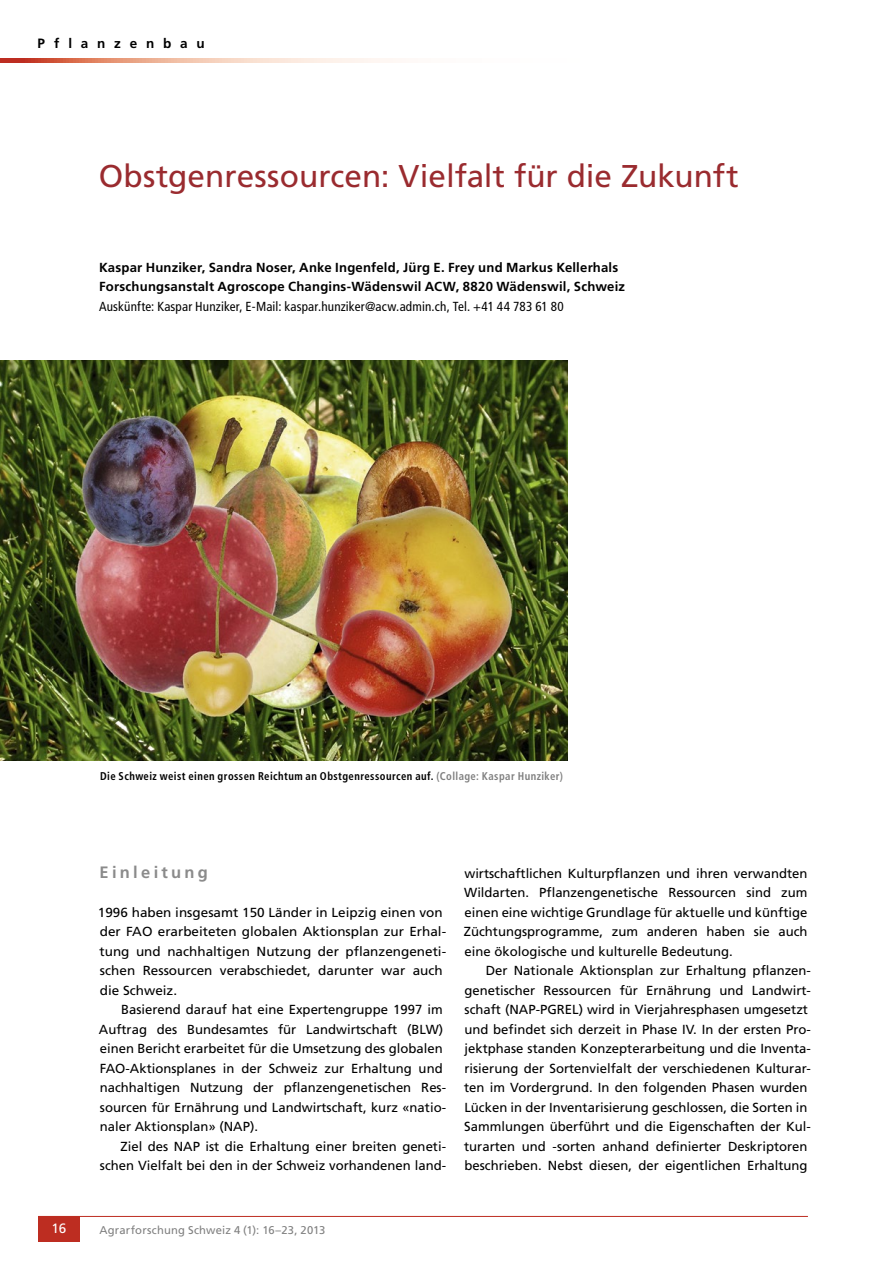
<style>
.page{position:relative;width:893px;height:1263px;background:#fff}
.page>*{position:absolute;margin:0;border:0;box-sizing:border-box;transform-origin:0 0}
.t1{font:31.5px "Frutiger LT Std";color:#9a2b2f}
.t2{font:700 16.5px "Frutiger LT Std";letter-spacing:.2em;color:#8b8b8b}
.t3{font:700 13.5px "Frutiger LT Std";letter-spacing:.65em;color:#000}
.t4{font:13.5px "Frutiger LT Std";color:#fff}
.t5{font:13.2px/19.5px "Frutiger LT Std";color:#000}
.t6{font:700 13.2px/19.5px "Frutiger LT Std";letter-spacing:.015em;color:#000}
.t7{font:condensed 13.2px "Frutiger LT Std";letter-spacing:.01em;color:#000}
.t8{font:700 condensed 11.25px "Frutiger LT Std";letter-spacing:.04em;color:#000;scale:.95 1}
.t9{font:11.25px "Frutiger LT Std";letter-spacing:.015em;color:#808080}
.s1{color:#808080}
</style>
<div class="page">
<hr style="left:38px;top:1216px;width:770px;height:1px;background:#bd2d21">
<div style="left:38px;top:1216px;width:42px;height:26px;background:#bd2d21"></div>
<svg style="left:0;top:58px;width:396px;height:5px;background:#ebb2a0"></svg>
<img style="left:0;top:360px;width:567px;height:400px">
<p class="t3" style="left:38px;top:36px;width:169px">Pflanzenbau</p>
<h1 class="t1" style="left:99px;top:158px;width:641px">Obstgenressourcen: Vielfalt für die Zukunft</h1>
<p class="t6" style="left:99px;top:258px;width:527px">Kaspar Hunziker, Sandra Noser, Anke Ingenfeld, Jürg E. Frey und Markus Kellerhals<br>Forschungsanstalt Agroscope Changins-Wädenswil ACW, 8820 Wädenswil, Schweiz</p>
<p class="t7" style="left:99px;top:299px;width:466px">Auskünfte: Kaspar Hunziker, E-Mail: kaspar.hunziker@acw.admin.ch, Tel. +41 44 783 61 80</p>
<p class="t8" style="left:100px;top:769px;width:489px">Die Schweiz weist einen grossen Reichtum an Obstgenressourcen auf. <span class="s1">(Collage: Kaspar Hunziker)</span></p>
<p class="t2" style="left:100px;top:862px;width:110px">Einleitung</p>
<p class="t5" style="left:98px;top:902px;width:350px">1996 haben insgesamt 150 Länder in Leipzig einen von der FAO erarbeiteten globalen Aktionsplan zur Erhal&shy;tung und nachhaltigen Nutzung der pflanzengeneti&shy;schen Ressourcen verabschiedet, darunter war auch die Schweiz.</p>
<p class="t5" style="left:99px;top:1000px;width:349px;text-indent:22px">Basierend darauf hat eine Expertengruppe 1997 im Auftrag des Bundesamtes für Landwirtschaft (BLW) einen Bericht erarbeitet für die Umsetzung des globalen FAO-Aktionsplanes in der Schweiz zur Erhaltung und nachhaltigen Nutzung der pflanzengenetischen Res&shy;sourcen für Ernährung und Landwirtschaft, kurz «natio&shy;naler Aktionsplan» (NAP).</p>
<p class="t5" style="left:100px;top:1136px;width:348px;text-align:right">Ziel des NAP ist die Erhaltung einer breiten geneti&shy;schen Vielfalt bei den in der Schweiz vorhandenen land-</p>
<p class="t5" style="left:464px;top:863px;width:345px;text-align:justify">wirtschaftlichen Kulturpflanzen und ihren verwandten Wildarten. Pflanzengenetische Ressourcen sind zum einen eine wichtige Grundlage für aktuelle und künftige Züchtungsprogramme, zum anderen haben sie auch eine ökologische und kulturelle Bedeutung.</p>
<p class="t5" style="left:464px;top:961px;width:348px;text-indent:22px">Der Nationale Aktionsplan zur Erhaltung pflanzen&shy;genetischer Ressourcen für Ernährung und Landwirt&shy;schaft (NAP-PGREL) wird in Vierjahresphasen umgesetzt und befindet sich derzeit in Phase IV. In der ersten Pro&shy;jektphase standen Konzepterarbeitung und die Inventa&shy;risierung der Sortenvielfalt der verschiedenen Kulturar&shy;ten im Vordergrund. In den folgenden Phasen wurden Lücken in der Inventarisierung geschlossen, die Sorten in Sammlungen überführt und die Eigenschaften der Kul&shy;turarten und -sorten anhand definierter Deskriptoren beschrieben. Nebst diesen, der eigentlichen Erhaltung</p>
<p class="t4" style="left:52px;top:1221px;width:16px">16</p>
<p class="t9" style="left:99px;top:1223px;width:227px">Agrarforschung Schweiz 4 (1): 16–23, 2013</p>
</div>
